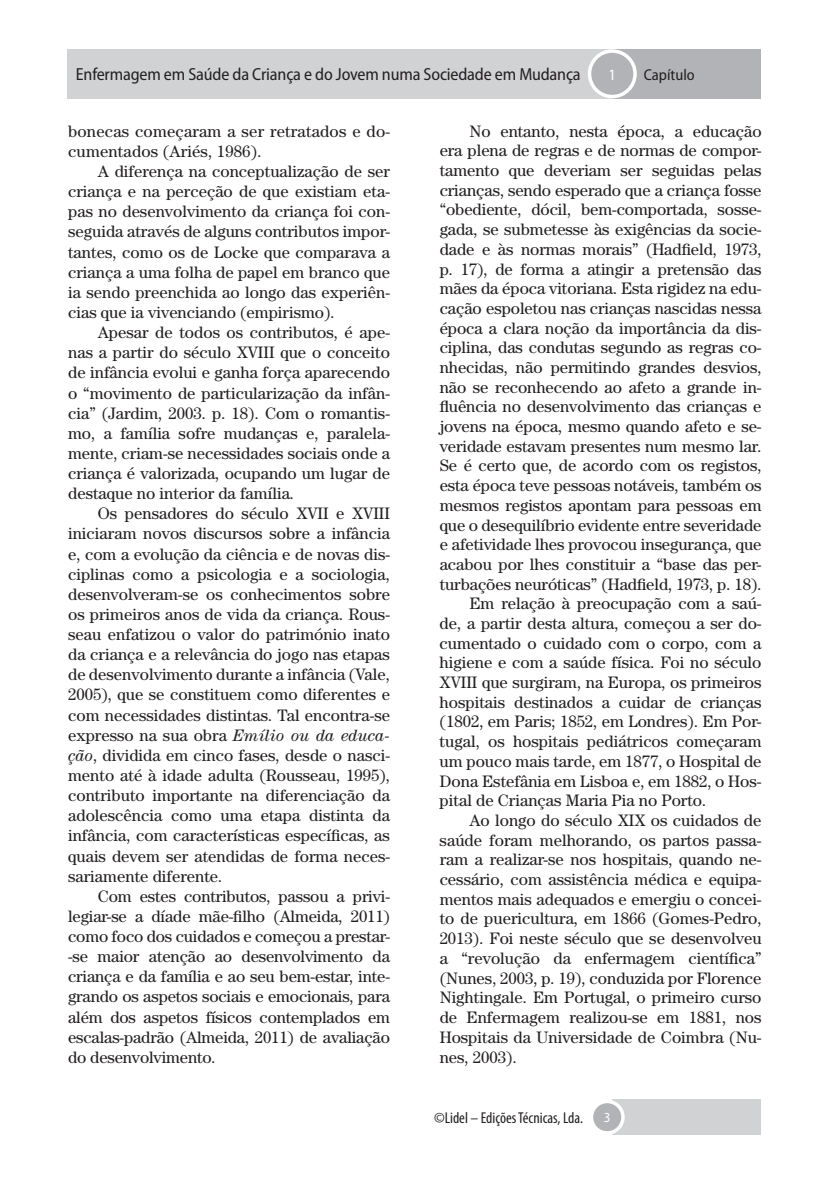
<style>
.page{position:relative;width:829px;height:1191px;background:#fff}
.page>*{position:absolute;margin:0;border:0;box-sizing:border-box;transform-origin:0 0}
.t1{font:semi-condensed 17.5px "Myriad Pro";letter-spacing:-.01em;color:#231f20}
.t2{font:16.62px/20.1px "Century Std";color:#231f20;text-align:justify}
.t3{font:condensed 15.75px "Myriad Pro";color:#231f20}
.t4{font:semi-condensed 15.75px "Myriad Pro";color:#231f20}
.t5{font:semi-condensed 15.75px "Myriad Pro";color:#fff}
.t6{font:semi-condensed 14px "Myriad Pro";color:#fff}
.s1{font-style:italic}
</style>
<div class="page">
<div style="left:612px;top:49px;width:149px;height:49px;background:#b2b3b7"></div>
<div style="left:68px;top:49px;width:544px;height:49px;background:#d1d2d4"></div>
<div style="left:589px;top:51px;width:46px;height:46px;background:#b2b3b7;border-radius:50%"></div>
<div style="left:587px;top:49px;width:49px;height:49px;border:4px solid #fff;border-radius:50%"></div>
<div style="left:607px;top:1099px;width:154px;height:35px;background:#d1d2d4"></div>
<div style="left:591px;top:1101px;width:32px;height:32px;background:#b2b3b7;border-radius:50%"></div>
<div style="left:589px;top:1099px;width:35px;height:35px;border:4px solid #fff;border-radius:50%"></div>
<p class="t1" style="left:76px;top:65px;width:506px">Enfermagem em Saúde da Criança e do Jovem numa Sociedade em Mudança</p>
<p class="t4" style="left:643px;top:66px;width:52px">Capítulo</p>
<p class="t5" style="left:608px;top:66px;width:9px">1</p>
<p class="t2" style="left:68px;top:121px;width:323px">bonecas começaram a ser retratados e do‑ cumentados (Ariés, 1986).</p>
<p class="t2" style="left:68px;top:161px;width:323px;text-indent:30px">A diferença na conceptualização de ser criança e na perceção de que existiam eta‑ pas no desenvolvimento da criança foi con‑ seguida através de alguns contributos impor‑ tantes, como os de Locke que comparava a criança a uma folha de papel em branco que ia sendo preenchida ao longo das experiên‑ cias que ia vivenciando (empirismo).</p>
<p class="t2" style="left:68px;top:322px;width:323px;text-indent:30px">Apesar de todos os contributos, é ape‑ nas a partir do século XVIII que o conceito de infância evolui e ganha força aparecendo o “movimento de particularização da infân‑ cia” (Jardim, 2003. p. 18). Com o romantis‑ mo, a família sofre mudanças e, paralela‑ mente, criam‑se necessidades sociais onde a criança é valorizada, ocupando um lugar de destaque no interior da família.</p>
<p class="t2" style="left:68px;top:503px;width:323px;text-indent:30px">Os pensadores do século XVII e XVIII iniciaram novos discursos sobre a infância e, com a evolução da ciência e de novas dis‑ ciplinas como a psicologia e a sociologia, desenvolveram‑se os conhecimentos sobre os primeiros anos de vida da criança. Rous‑ seau enfatizou o valor do património inato da criança e a relevância do jogo nas etapas de desenvolvimento durante a infância (Vale, 2005), que se constituem como diferentes e com necessidades distintas. Tal encontra‑se expresso na sua obra <span class="s1">Emílio ou da educa‑ ção</span>, dividida em cinco fases, desde o nasci‑ mento até à idade adulta (Rousseau, 1995), contributo importante na diferenciação da adolescência como uma etapa distinta da infância, com características específicas, as quais devem ser atendidas de forma neces‑ sariamente diferente.</p>
<p class="t2" style="left:68px;top:885px;width:323px;text-indent:30px">Com estes contributos, passou a privi&shy;legiar‑se a díade mãe‑filho (Almeida, 2011) como foco dos cuidados e começou a prestar-‑se maior atenção ao desenvolvimento da criança e da família e ao seu bem‑estar, inte‑ grando os aspetos sociais e emocionais, para além dos aspetos físicos contemplados em escalas‑padrão (Almeida, 2011) de avaliação do desenvolvimento.</p>
<p class="t2" style="left:439px;top:121px;width:323px;line-height:19.6px;text-indent:30px">No entanto, nesta época, a educação era plena de regras e de normas de compor‑ tamento que deveriam ser seguidas pelas crianças, sendo esperado que a criança fosse “obediente, dócil, bem‑comportada, sosse‑ gada, se submetesse às exigências da socie‑ dade e às normas morais” (Hadfield, 1973, p. 17), de forma a atingir a pretensão das mães da época vitoriana. Esta rigidez na edu‑ cação espoletou nas crianças nascidas nessa época a clara noção da importância da dis‑ ciplina, das condutas segundo as regras co‑ nhecidas, não permitindo grandes desvios, não se reconhecendo ao afeto a grande in‑ fluência no desenvolvimento das crianças e jovens na época, mesmo quando afeto e se‑ veridade estavam presentes num mesmo lar.<br>Se é certo que, de acordo com os registos, esta época teve pessoas notáveis, também os mesmos registos apontam para pessoas em que o desequilíbrio evidente entre severidade e afetividade lhes provocou insegurança, que acabou por lhes constituir a “base das per‑ turbações neuróticas” (Hadfield, 1973, p. 18).</p>
<p class="t2" style="left:439px;top:593px;width:323px;line-height:19.6px;text-indent:30px">Em relação à preocupação com a saú‑ de, a partir desta altura, começou a ser do‑ cumentado o cuidado com o corpo, com a higiene e com a saúde física. Foi no século XVIII que surgiram, na Europa, os primeiros hospitais destinados a cuidar de crianças (1802, em Paris; 1852, em Londres). Em Por‑ tugal, os hospitais pediátricos começaram um pouco mais tarde, em 1877, o Hospital de Dona Estefânia em Lisboa e, em 1882, o Hos‑ pital de Crianças Maria Pia no Porto.</p>
<p class="t2" style="left:439px;top:810px;width:323px;text-indent:30px">Ao longo do século XIX os cuidados de saúde foram melhorando, os partos passa‑ ram a realizar‑se nos hospitais, quando ne‑ cessário, com assistência médica e equipa‑ mentos mais adequados e emergiu o concei‑ to de puericultura, em 1866 (Gomes‑Pedro, 2013). Foi neste século que se desenvolveu a “revolução da enfermagem científica” (Nunes, 2003, p. 19), conduzida por Florence Nightingale. Em Portugal, o primeiro curso de Enfermagem realizou‑se em 1881, nos Hospitais da Universidade de Coimbra (Nu‑ nes, 2003).</p>
<p class="t3" style="left:434px;top:1108px;width:151px">©Lidel – Edições Técnicas, Lda.</p>
<p class="t6" style="left:603px;top:1110px;width:8px">3</p>
</div>
